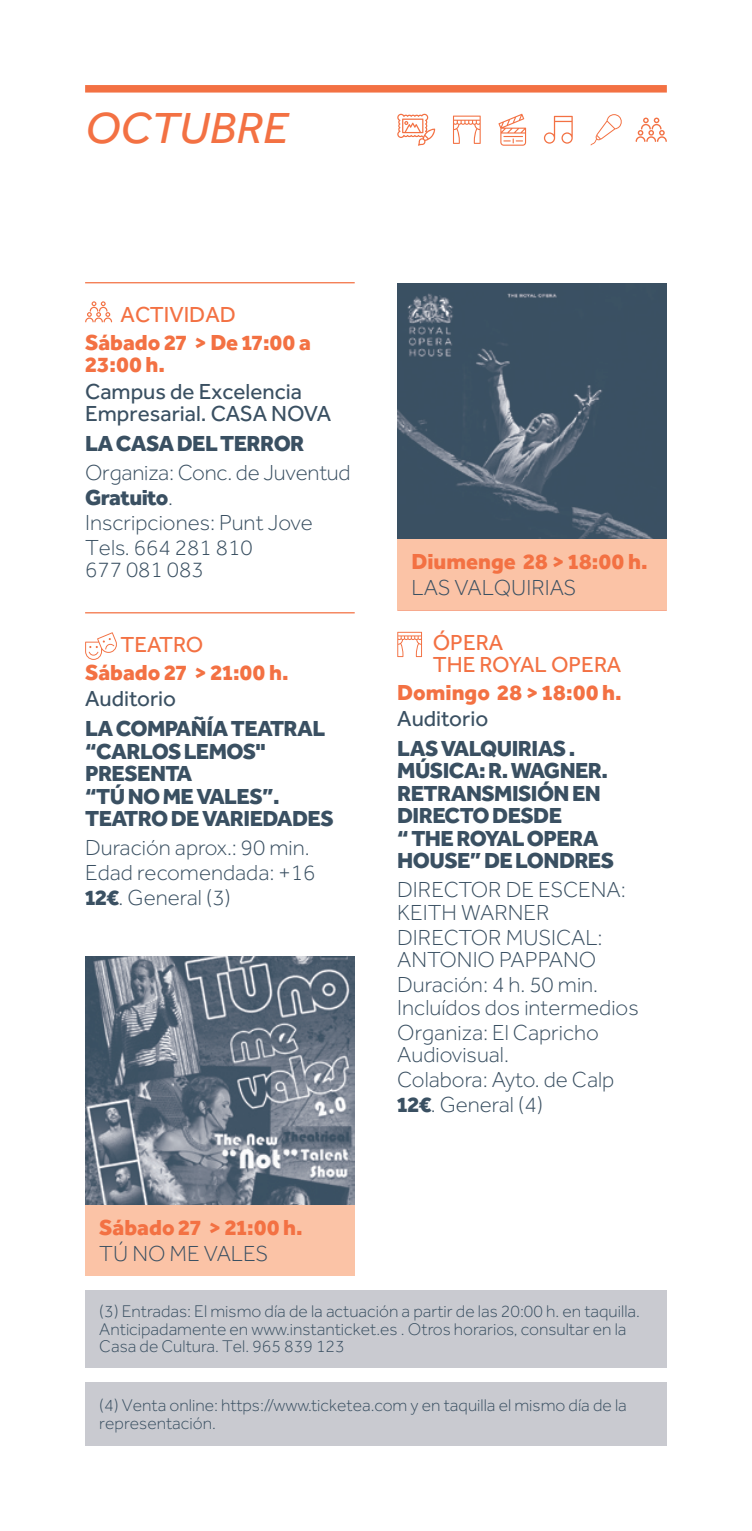
<style>
.page{position:relative;width:752px;height:1531px;background:#fff}
.page>*{position:absolute;margin:0;border:0;box-sizing:border-box;transform-origin:0 0}
.t1{font:italic 45px "Effra";color:#f37143;scale:1.05 1}
.t2{font:300 22.5px/25px "Effra";color:#3a5062}
.t3{font:800 22.5px/22.5px "Effra";letter-spacing:-.025em;color:#3a5062}
.t4{font:800 22.5px/22.5px "Effra";color:#f37143}
.t5{font:22.5px/22.5px "Effra";color:#3a5062}
.t6{font:22.5px/22.5px "Effra";color:#f37143}
.t7{font:300 17.5px/17.5px "Effra";color:#3a5062}
.s1{font-weight:800}
</style>
<div class="page">
<div style="left:85px;top:85px;width:581px;height:8px;background:#f37143"></div>
<svg style="left:397px;top:114px;width:38px;height:32px"></svg>
<svg style="left:453px;top:116px;width:27px;height:28px"></svg>
<svg style="left:498px;top:114px;width:28px;height:32px"></svg>
<svg style="left:543px;top:116px;width:29px;height:28px"></svg>
<svg style="left:590px;top:114px;width:32px;height:31px"></svg>
<svg style="left:635px;top:118px;width:31px;height:24px"></svg>
<hr style="left:85px;top:282px;width:269px;height:1px;background:#f37143">
<hr style="left:85px;top:612px;width:269px;height:1px;background:#f37143">
<svg style="left:85px;top:301px;width:27px;height:21px"></svg>
<svg style="left:85px;top:632px;width:32px;height:28px"></svg>
<hr style="left:397px;top:609px;width:269px;height:1px;background:#f37143">
<svg style="left:397px;top:632px;width:25px;height:25px"></svg>
<div style="left:85px;top:1382px;width:581px;height:64px;background:#c9cad0"></div>
<div style="left:85px;top:1290px;width:581px;height:78px;background:#c9cad0"></div>
<img style="left:85px;top:957px;width:269px;height:248px">
<div style="left:85px;top:1205px;width:269px;height:71px;background:#fbc3a6"></div>
<img style="left:397px;top:283px;width:269px;height:256px">
<div style="left:397px;top:539px;width:269px;height:70px;background:#fbc3a6"></div>
<h1 class="t1" style="left:85px;top:101px;width:194px">OCTUBRE</h1>
<p class="t6" style="left:120px;top:303px;width:117px">ACTIVIDAD</p>
<p class="t4" style="left:85px;top:330px;width:227px">Sábado 27 &gt; De 17:00 a<br>23:00 h.</p>
<p class="t5" style="left:85px;top:380px;width:247px">Campus de Excelencia<br>Empresarial. CASA NOVA</p>
<p class="t3" style="left:85px;top:432px;width:221px">LA CASA DEL TERROR</p>
<p class="t2" style="left:85px;top:460px;width:267px">Organiza: Conc. de Juventud<br><span class="s1">Gratuito</span>.<br>Inscripciones: Punt Jove<br>Tels. 664 281 810</p>
<p class="t2" style="left:85px;top:557px;width:120px">677 081 083</p>
<p class="t6" style="left:120px;top:633px;width:84px">TEATRO</p>
<p class="t4" style="left:85px;top:660px;width:205px">Sábado 27 &gt; 21:00 h.</p>
<p class="t5" style="left:85px;top:687px;width:92px">Auditorio</p>
<p class="t3" style="left:85px;top:717px;width:250px">LA COMPAÑÍA TEATRAL “CARLOS LEMOS"<br>PRESENTA<br>“TÚ NO ME VALES”.<br>TEATRO DE VARIEDADES</p>
<p class="t2" style="left:85px;top:835px;width:231px">Duración aprox.: 90 min.<br>Edad recomendada: +16<br><span class="s1">12€</span>. General (3)</p>
<p class="t4" style="left:99px;top:1215px;width:205px">Sábado 27 &gt; 21:00 h.</p>
<p class="t2" style="left:99px;top:1241px;width:170px">TÚ NO ME VALES</p>
<p class="t4" style="left:411px;top:549px;width:237px">Diumenge 28 &gt; 18:00 h.</p>
<p class="t2" style="left:411px;top:575px;width:166px">LAS VALQUIRIAS</p>
<p class="t6" style="left:432px;top:630px;width:190px">ÓPERA<br>THE ROYAL OPERA</p>
<p class="t4" style="left:397px;top:680px;width:226px">Domingo 28 &gt; 18:00 h.</p>
<p class="t5" style="left:397px;top:707px;width:92px">Auditorio</p>
<p class="t3" style="left:397px;top:736px;width:218px">LAS VALQUIRIAS .<br>MÚSICA: R. WAGNER.<br>RETRANSMISIÓN EN<br>DIRECTO DESDE<br>“ THE ROYAL OPERA<br>HOUSE” DE LONDRES</p>
<p class="t2" style="left:397px;top:878px;width:230px;line-height:22.5px">DIRECTOR DE ESCENA:<br>KEITH WARNER</p>
<p class="t2" style="left:397px;top:926px;width:207px;line-height:22.5px">DIRECTOR MUSICAL:<br>ANTONIO PAPPANO</p>
<p class="t2" style="left:397px;top:973px;width:243px;line-height:22.5px">Duración: 4 h. 50 min.<br>Incluídos dos intermedios</p>
<p class="t2" style="left:397px;top:1021px;width:203px;line-height:22.5px">Organiza: El Capricho<br>Audiovisual.</p>
<p class="t2" style="left:397px;top:1067px;width:218px">Colabora: Ayto. de Calp<br><span class="s1">12€</span>. General (4)</p>
<p class="t7" style="left:99px;top:1302px;width:542px">(3) Entradas: El mismo día de la actuación a partir de las 20:00 h. en taquilla.<br>Anticipadamente en www.instanticket.es . Otros horarios, consultar en la<br>Casa de Cultura. Tel. 965 839 123</p>
<p class="t7" style="left:99px;top:1396px;width:528px">(4) Venta online: https://www.ticketea.com y en taquilla el mismo día de la representación.</p>
</div>
